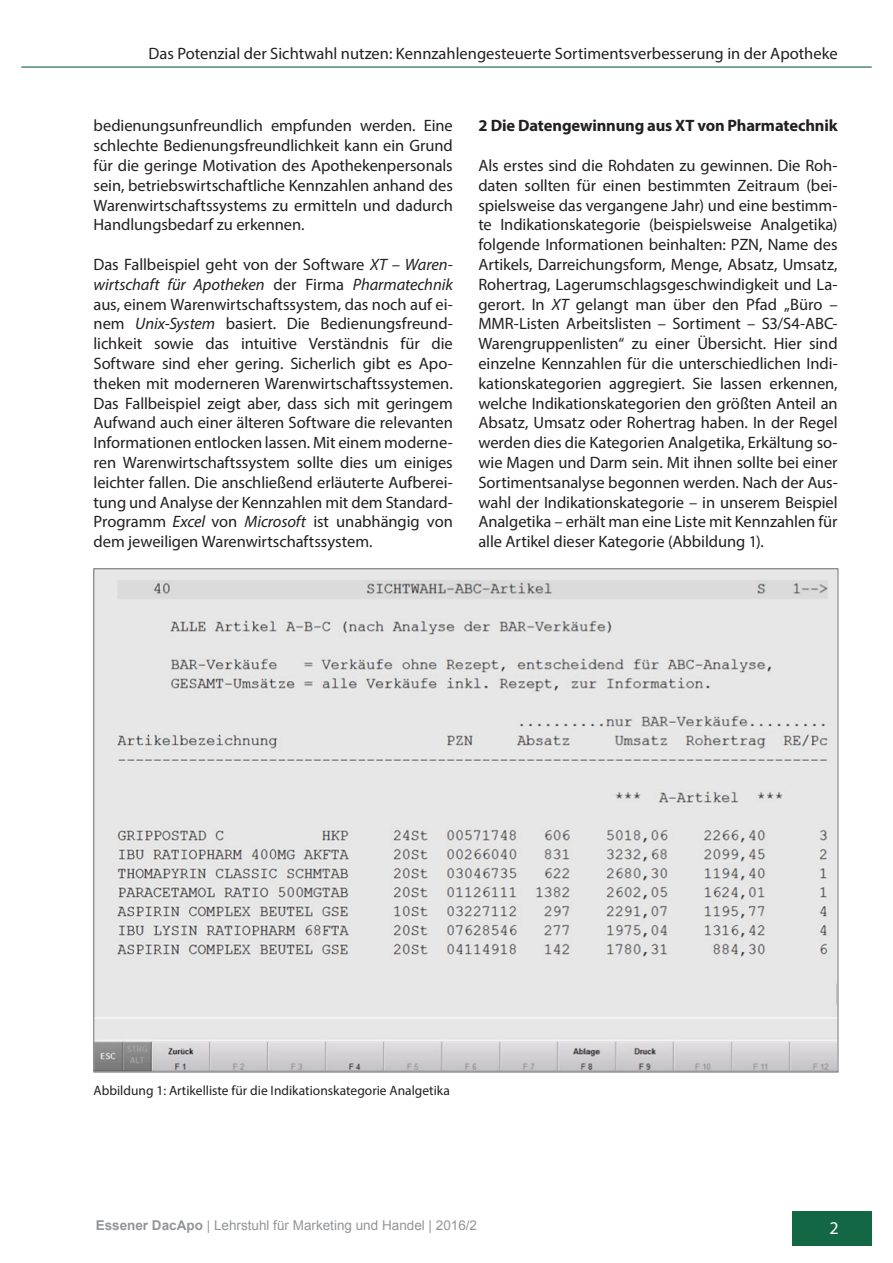
<style>
.page{position:relative;width:893px;height:1263px;background:#fff}
.page>*{position:absolute;margin:0;border:0;box-sizing:border-box;transform-origin:0 0}
.t1{font:18px "Myriad Pro";color:#fff}
.t2{font:16.5px/19.8px "Myriad Pro";color:#231f20;text-align:justify}
.t3{font:700 16.5px "Myriad Pro";letter-spacing:-.01em;color:#231f20}
.t4{font:13.5px "Myriad Pro";color:#231f20}
.t5{font:13.5px "Arial";color:#939598}
.s1{font-style:italic}
.s2{font-weight:700}
</style>
<div class="page">
<div style="left:792px;top:1212px;width:80px;height:34px;background:#146744"></div>
<hr style="left:21px;top:67px;width:851px;height:1px;background:#146744">
<img style="left:96px;top:570px;width:740px;height:500px">
<p class="t2" style="left:148px;top:43px;width:691px">Das Potenzial der Sichtwahl nutzen: Kennzahlengesteuerte Sortimentsverbesserung in der Apotheke</p>
<p class="t2" style="left:94px;top:116px;width:361px">bedienungsunfreundlich empfunden werden. Eine schlechte Bedienungsfreundlichkeit kann ein Grund für die geringe Motivation des Apothekenpersonals sein, betriebswirtschaftliche Kennzahlen anhand des Warenwirtschaftssystems zu ermitteln und dadurch Handlungsbedarf zu erkennen.</p>
<p class="t2" style="left:94px;top:254px;width:361px">Das Fallbeispiel geht von der Software <span class="s1">XT – Waren&shy;wirtschaft für Apotheken</span> der Firma <span class="s1">Pharmatechnik </span>aus, einem Warenwirtschaftssystem, das noch auf ei&shy;nem <span class="s1">Unix-System</span> basiert. Die Bedienungsfreund&shy;lichkeit sowie das intuitive Verständnis für die Software sind eher gering. Sicherlich gibt es Apo&shy;theken mit moderneren Warenwirtschaftssystemen.<br>Das Fallbeispiel zeigt aber, dass sich mit geringem Aufwand auch einer älteren Software die relevanten Informationen entlocken lassen. Mit einem moderne&shy;ren Warenwirtschaftssystem sollte dies um einiges leichter fallen. Die anschließend erläuterte Aufberei&shy;tung und Analyse der Kennzahlen mit dem Standard-Programm <span class="s1">Excel</span> von <span class="s1">Microsoft</span> ist unabhängig von dem jeweiligen Warenwirtschaftssystem.</p>
<p class="t3" style="left:478px;top:115px;width:361px">2 Die Datengewinnung aus XT von Pharmatechnik</p>
<p class="t2" style="left:478px;top:155px;width:361px">Als erstes sind die Rohdaten zu gewinnen. Die Roh&shy;daten sollten für einen bestimmten Zeitraum (bei&shy;spielsweise das vergangene Jahr) und eine bestimm&shy;te Indikationskategorie (beispielsweise Analgetika) folgende Informationen beinhalten: PZN, Name des Artikels, Darreichungsform, Menge, Absatz, Umsatz, Rohertrag, Lagerumschlagsgeschwindigkeit und La&shy;gerort. In <span class="s1">XT</span> gelangt man über den Pfad „Büro – MMR-Listen Arbeitslisten – Sortiment – S3/S4-ABC-Warengruppenlisten“ zu einer Übersicht. Hier sind einzelne Kennzahlen für die unterschiedlichen Indi&shy;kationskategorien aggregiert. Sie lassen erkennen, welche Indikationskategorien den größten Anteil an Absatz, Umsatz oder Rohertrag haben. In der Regel werden dies die Kategorien Analgetika, Erkältung so&shy;wie Magen und Darm sein. Mit ihnen sollte bei einer Sortimentsanalyse begonnen werden. Nach der Aus&shy;wahl der Indikationskategorie – in unserem Beispiel Analgetika – erhält man eine Liste mit Kennzahlen für alle Artikel dieser Kategorie (Abbildung 1).</p>
<p class="t4" style="left:94px;top:1082px;width:358px">Abbildung 1: Artikelliste für die Indikationskategorie Analgetika</p>
<p class="t5" style="left:96px;top:1217px;width:383px"><span class="s2">Essener DacApo</span> | Lehrstuhl für Marketing und Handel | 2016/2</p>
<p class="t1" style="left:829px;top:1217px;width:11px">2</p>
</div>
